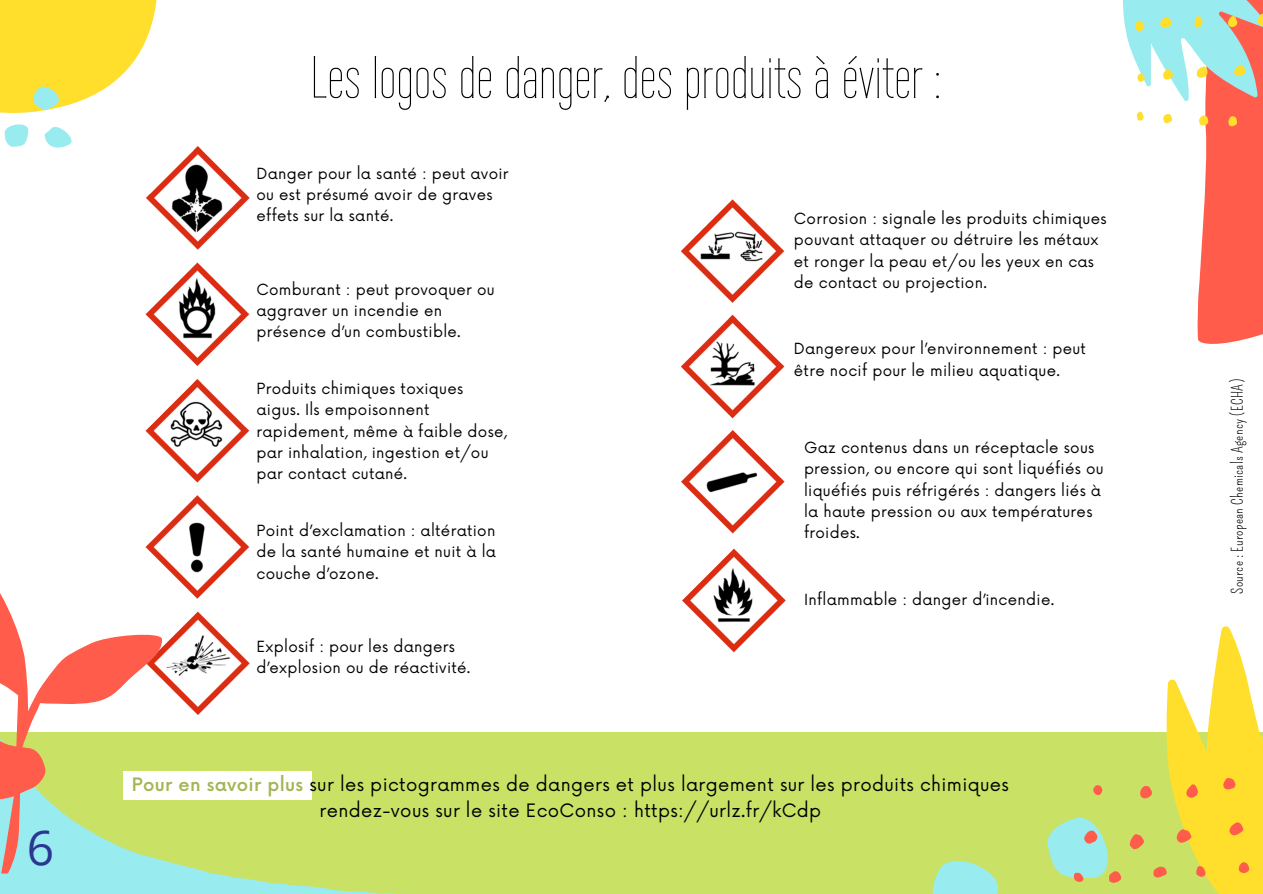
<style>
.page{position:relative;width:1263px;height:894px;background:#fff}
.page>*{position:absolute;margin:0;border:0;box-sizing:border-box;transform-origin:0 0}
.t1{font:58.5px "Wire One";letter-spacing:.02em;color:#000}
.t2{font:48px "Open Sans";color:#2c3792}
.t3{font:18px/25.8px "Now";letter-spacing:.02em;color:#000;text-align:center}
.t4{font:15px/21.3px "Now";letter-spacing:.02em;color:#000}
.t5{font:15px "Pompiere";letter-spacing:.02em;color:#000}
.s1{font-weight:500;color:#a2b652}
</style>
<div class="page">
<svg style="left:1123px;top:0;width:140px;height:344px"></svg>
<svg style="left:0;top:0;width:157px;height:148px"></svg>
<img style="left:96px;top:126px;width:154px;height:581px">
<img style="left:680px;top:199px;width:105px;height:335px">
<img style="left:682px;top:548px;width:104px;height:105px">
<div style="left:0;top:732px;width:1263px;height:161px;background:#c9e265"></div>
<svg style="left:0;top:707px;width:375px;height:186px"></svg>
<svg style="left:0;top:551px;width:162px;height:322px"></svg>
<svg style="left:932px;top:626px;width:331px;height:267px"></svg>
<div style="left:124px;top:771px;width:188px;height:27px;background:#fff"></div>
<h2 class="t2" style="left:27px;top:813px;width:29px">6</h2>
<h1 class="t1" style="left:311px;top:45px;width:630px">Les logos de danger, des produits à éviter :</h1>
<p class="t4" style="left:257px;top:163px;width:254px">Danger pour la santé : peut avoir ou est présumé avoir de graves effets sur la santé.</p>
<p class="t4" style="left:257px;top:279px;width:240px">Comburant : peut provoquer ou aggraver un incendie en présence d’un combustible.</p>
<p class="t4" style="left:257px;top:378px;width:252px">Produits chimiques toxiques aigus. Ils empoisonnent rapidement, même à faible dose, par inhalation, ingestion et/ou par contact cutané.</p>
<p class="t4" style="left:257px;top:520px;width:241px;text-align:justify">Point d’exclamation : altération de la santé humaine et nuit à la couche d’ozone.</p>
<p class="t4" style="left:257px;top:636px;width:216px">Explosif : pour les dangers d’explosion ou de réactivité.</p>
<p class="t4" style="left:794px;top:209px;width:314px">Corrosion : signale les produits chimiques pouvant attaquer ou détruire les métaux et ronger la peau et/ou les yeux en cas de contact ou projection.</p>
<p class="t4" style="left:794px;top:339px;width:294px">Dangereux pour l’environnement : peut être nocif pour le milieu aquatique.</p>
<p class="t4" style="left:804px;top:437px;width:301px">Gaz contenus dans un réceptacle sous pression, ou encore qui sont liquéfiés ou liquéfiés puis réfrigérés : dangers liés à la haute pression ou aux températures froides.</p>
<p class="t4" style="left:804px;top:589px;width:252px">Inflammable : danger d’incendie.</p>
<p class="t3" style="left:132px;top:772px;width:879px"><span class="s1">Pour en savoir plus</span> sur les pictogrammes de dangers et plus largement sur les produits chimiques rendez-vous sur le site EcoConso : https://urlz.fr/kCdp</p>
<p class="t5" style="left:1229px;top:594px;width:216px;rotate:-90deg">Source : European Chemicals Agency (ECHA)</p>
</div>
